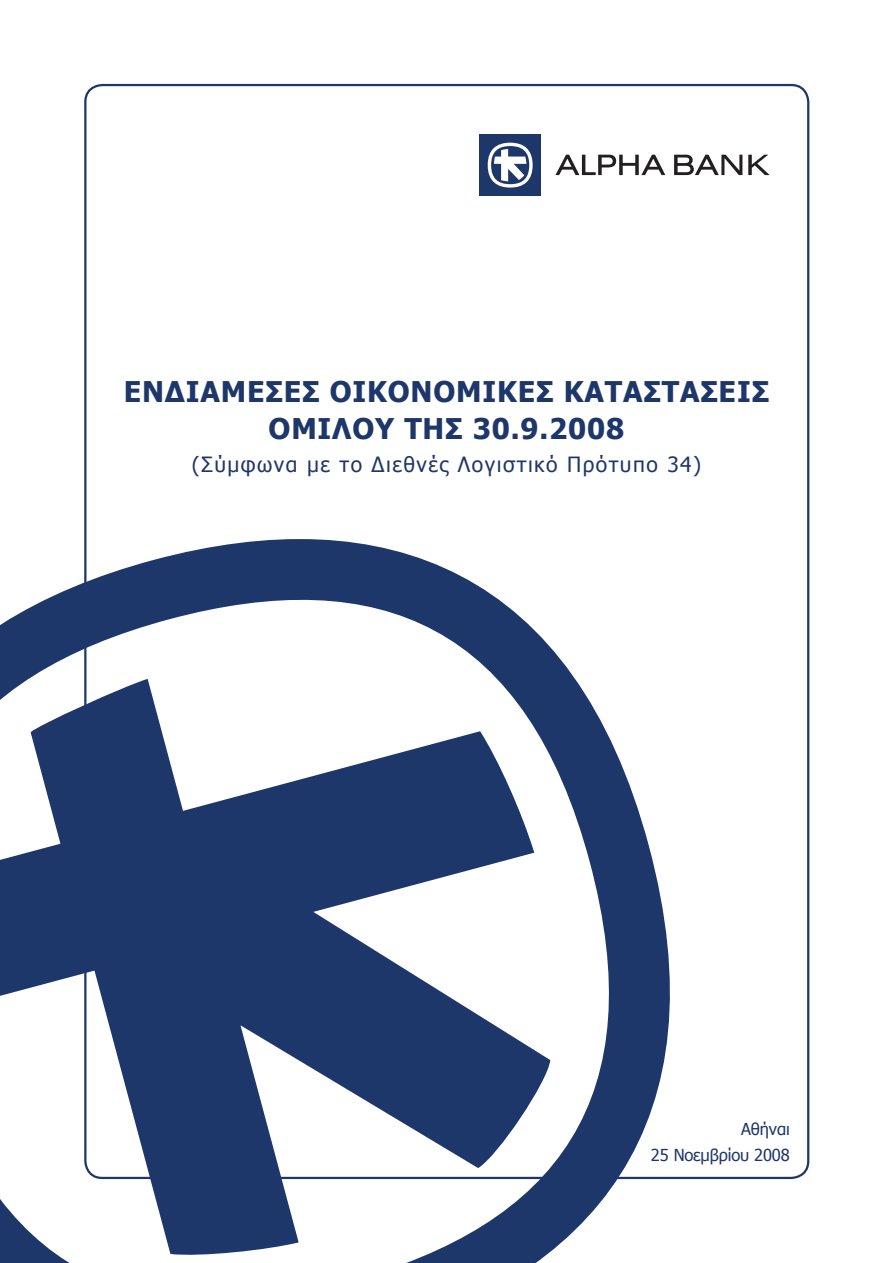
<style>
.page{position:relative;width:893px;height:1263px;background:#fff}
.page>*{position:absolute;margin:0;border:0;box-sizing:border-box;transform-origin:0 0}
.t1{font:700 28.5px/37.5px "Tahoma";letter-spacing:.03em;color:#1e376a;text-align:center}
.t2{font:21px "Tahoma";letter-spacing:.07em;color:#1e376a}
.t3{font:16.5px/25.5px "Tahoma";letter-spacing:-.01em;color:#1e376a;text-align:right}
</style>
<div class="page">
<svg style="left:0;top:539px;width:723px;height:724px"></svg>
<svg style="left:0;top:679px;width:550px;height:578px;fill:#1e376a"></svg>
<div style="left:480px;top:134px;width:61px;height:62px;background:#1e376a"></div>
<svg style="left:488px;top:143px;width:45px;height:45px"></svg>
<div style="left:491px;top:146px;width:38px;height:38px;background:#1e376a;border-radius:50%"></div>
<svg style="left:494px;top:149px;width:32px;height:32px"></svg>
<svg style="left:555px;top:155px;width:110px;height:20px"></svg>
<svg style="left:748px;top:155px;width:22px;height:20px"></svg>
<svg style="left:674px;top:155px;width:68px;height:20px"></svg>
<p class="t1" style="left:124px;top:371px;width:647px">ΕΝΔΙΑΜΕΣΕΣ ΟΙΚΟΝΟΜΙΚΕΣ ΚΑΤΑΣΤΑΣΕΙΣ<br>ΟΜΙΛΟΥ ΤΗΣ 30.9.2008</p>
<p class="t2" style="left:192px;top:450px;width:511px">(Σύμφωνα με το Διεθνές Λογιστικό Πρότυπο 34)</p>
<p class="t3" style="left:651px;top:1116px;width:140px">Αθήναι<br>25 Νοεμβρίου 2008</p>
</div>
